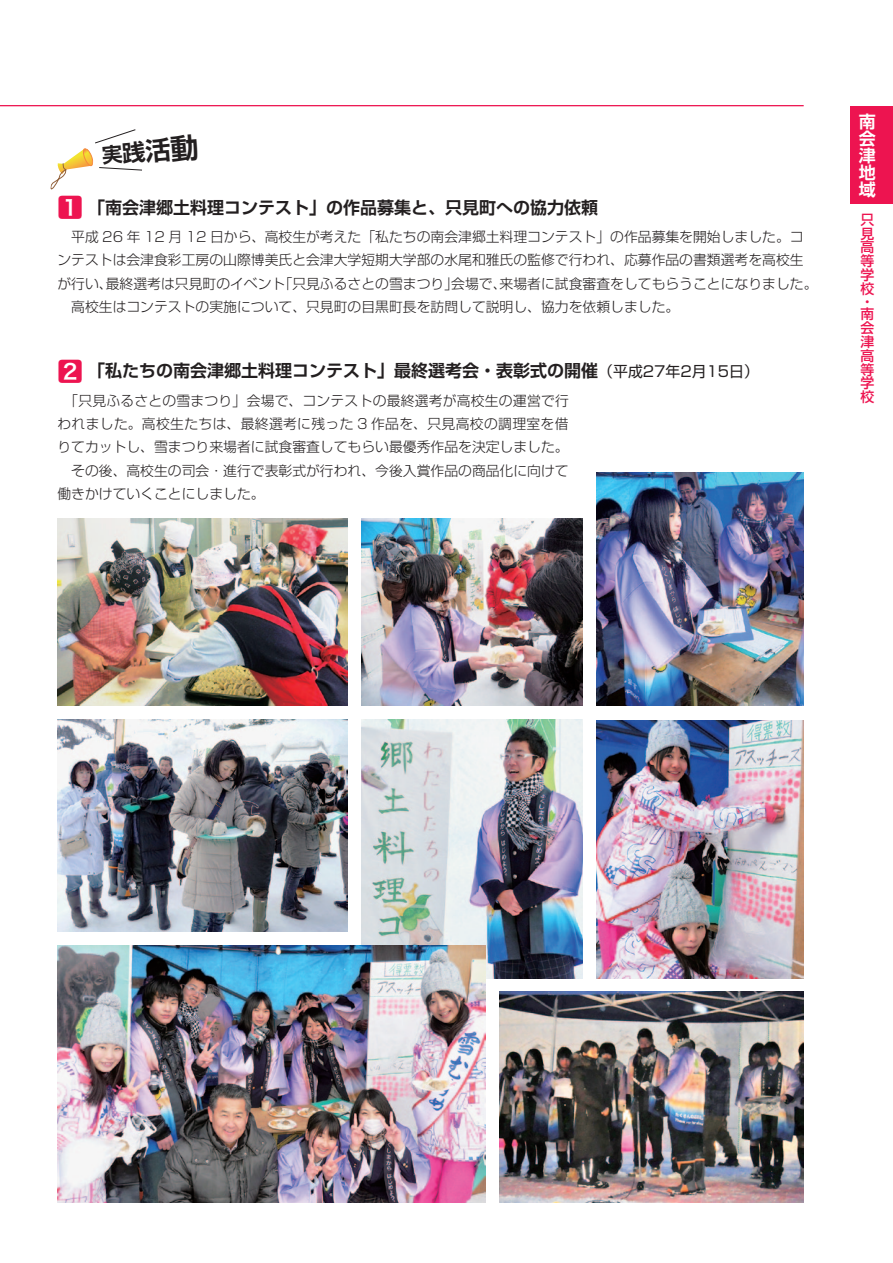
<style>
.page{position:relative;width:893px;height:1263px;background:#fff}
.page>*{position:absolute;margin:0;border:0;box-sizing:border-box;transform-origin:0 0}
.t1{font:700 20.4px "Shin Go Pr 5 De";color:#231f20}
.t2{font:700 16.95px "Shin Go Pr 5 De";color:#231f20}
.t3{font:700 16.95px/17px "Shin Go Pr 5 De";color:#fff;text-align:justify}
.t4{font:300 13.8px "Shin Go Pr 5";color:#231f20}
.t5{font:300 13.8px "Shin Go Pr 5";letter-spacing:.025em;color:#231f20}
.t6{font:500 13.8px/13.6px "Shin Go Pr 5";color:#ed1450}
.s1{font-size:22.95px}
.s2{font-size:25.5px}
.s3{font-size:28.05px}
.s4{font-family:"Hira Kaku Pro N W6";font-weight:400;font-size:25.5px;color:#ed1450}
.s5{font-family:"Shin Go Pr 5";font-weight:400;font-size:14.85px}
</style>
<div class="page">
<img style="left:361px;top:720px;width:222px;height:258px">
<div style="left:850px;top:106px;width:43px;height:98px;background:#ed1450"></div>
<hr style="left:0;top:105px;width:804px;height:1px;background:#ed1450">
<svg style="left:50px;top:129px;width:92px;height:61px"></svg>
<img style="left:57px;top:945px;width:429px;height:257px">
<img style="left:500px;top:992px;width:304px;height:210px">
<img style="left:57px;top:519px;width:291px;height:187px">
<img style="left:57px;top:720px;width:291px;height:211px">
<img style="left:361px;top:519px;width:222px;height:187px">
<img style="left:596px;top:472px;width:208px;height:234px">
<img style="left:596px;top:721px;width:208px;height:257px">
<h1 class="t1" style="left:101px;top:139px;width:98px;rotate:-5deg">実<span class="s1">践</span><span class="s2">活</span><span class="s3">動</span></h1>
<p class="t2" style="left:57px;top:193px;width:542px"><span class="s4">1</span> 「南会津郷土料理コンテスト」の作品募集と、只見町への協力依頼</p>
<p class="t4" style="left:71px;top:225px;width:734px">平成 26 年 12 月 12 日から、高校生が考えた「私たちの南会津郷土料理コンテスト」の作品募集を開始しました。コ</p>
<p class="t4" style="left:57px;top:249px;width:748px">ンテストは会津食彩工房の山際博美氏と会津大学短期大学部の水尾和雅氏の監修で行われ、応募作品の書類選考を高校生</p>
<p class="t4" style="left:57px;top:272px;width:762px">が行い、最終選考は只見町のイベント「只見ふるさとの雪まつり」会場で、来場者に試食審査をしてもらうことになりました。</p>
<p class="t4" style="left:71px;top:295px;width:610px">高校生はコンテストの実施について、只見町の目黒町長を訪問して説明し、協力を依頼しました。</p>
<p class="t2" style="left:57px;top:357px;width:703px"><span class="s4">2</span> 「私たちの南会津郷土料理コンテスト」最終選考会・表彰式の開催<span class="s5">（平成27年2月15日）</span></p>
<p class="t4" style="left:64px;top:389px;width:506px">「只見ふるさとの雪まつり」会場で、コンテストの最終選考が高校生の運営で行</p>
<p class="t5" style="left:57px;top:412px;width:513px">われました。高校生たちは、最終選考に残った 3 作品を、只見高校の調理室を借</p>
<p class="t4" style="left:57px;top:436px;width:513px">りてカットし、雪まつり来場者に試食審査してもらい最優秀作品を決定しました。</p>
<p class="t4" style="left:71px;top:459px;width:499px">その後、高校生の司会・進行で表彰式が行われ、今後入賞作品の商品化に向けて</p>
<p class="t4" style="left:57px;top:482px;width:209px">働きかけていくことにしました。</p>
<p class="t3" style="left:859px;top:111px;width:18px">南会津地域</p>
<p class="t6" style="left:860px;top:211px;width:15px">只見高等学校・南会津高等学校</p>
</div>
